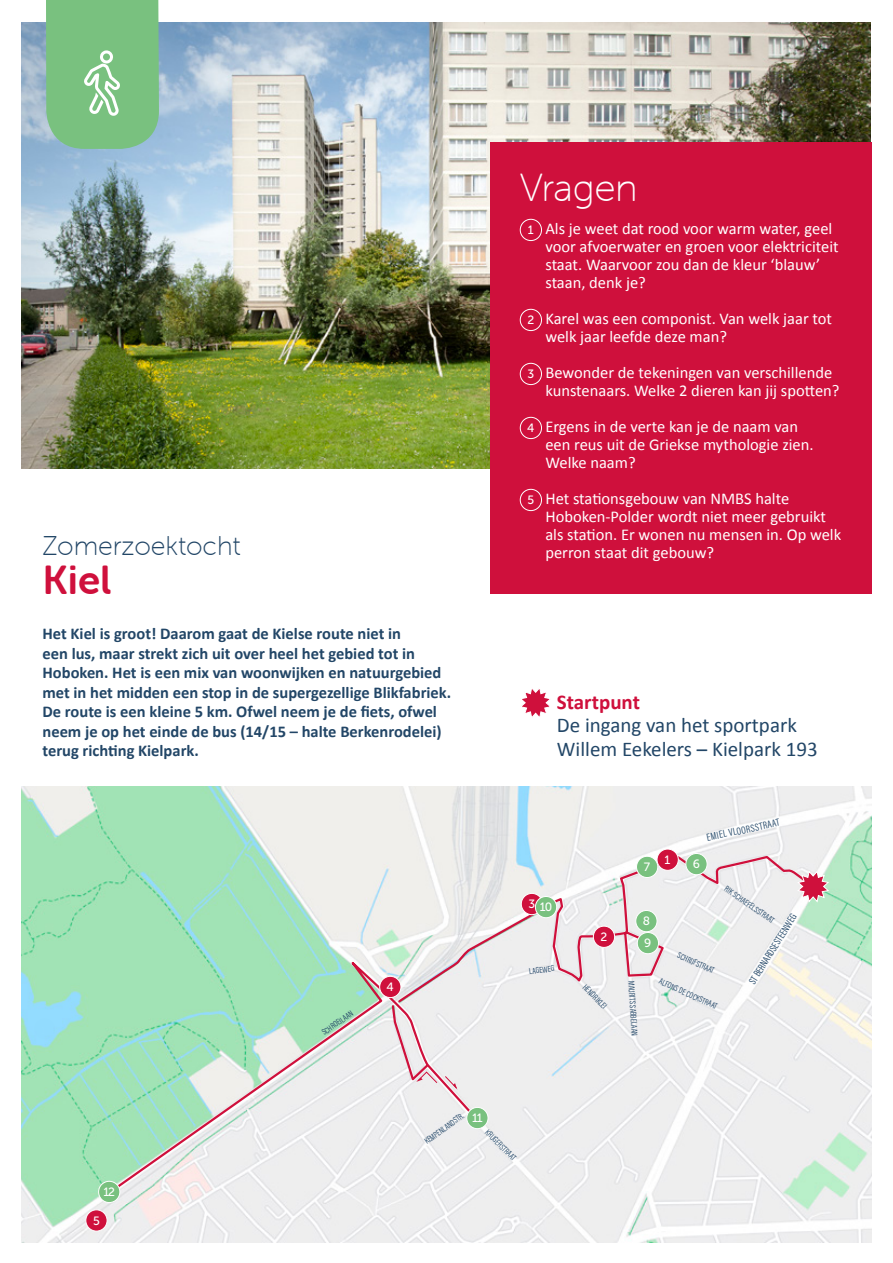
<style>
.page{position:relative;width:893px;height:1263px;background:#fff}
.page>*{position:absolute;margin:0;border:0;box-sizing:border-box;transform-origin:0 0}
.t1{font:40.5px "Museo Sans Rounded 700";color:#cf103c}
.t2{font:39px "Museo Sans Rounded 100";letter-spacing:-.01em;color:#fff}
.t3{font:27px "Museo Sans Rounded 100";color:#224667}
.t4{font:21px/23.4px "Calibri";color:#224667}
.t5{font:700 21px "Calibri";color:#cf103c}
.t6{font:16.5px/18px "Calibri";color:#fff}
.t7{font:700 16.5px/19.5px "Calibri";color:#224667}
.t8{font:12px/22px "Museo Sans 500";color:#fff}
.t9{font:10.5px "Acumin Variable Concept";color:#224667}
.t10{font:8.55px "Acumin Variable Concept";color:#224667}
.s1{font-family:"Museo Sans 500";font-size:12px}
</style>
<div class="page">
<img style="left:21px;top:22px;width:850px;height:446px">
<svg style="left:45px;top:0;width:114px;height:149px;background:#80c388"></svg>
<div style="left:490px;top:142px;width:382px;height:452px;background:#cf103c"></div>
<div style="left:520px;top:219px;width:22px;height:22px;border:1px solid #fff;border-radius:50%"></div>
<div style="left:520px;top:309px;width:22px;height:22px;border:1px solid #fff;border-radius:50%"></div>
<div style="left:520px;top:363px;width:22px;height:22px;border:1px solid #fff;border-radius:50%"></div>
<div style="left:520px;top:417px;width:22px;height:22px;border:1px solid #fff;border-radius:50%"></div>
<div style="left:520px;top:489px;width:22px;height:22px;border:1px solid #fff;border-radius:50%"></div>
<img style="left:21px;top:787px;width:851px;height:455px">
<svg style="left:105px;top:944px;width:374px;height:252px;background:#cae5d4"></svg>
<svg style="left:396px;top:852px;width:418px;height:152px;background:#ebe8e9"></svg>
<svg style="left:390px;top:1004px;width:48px;height:80px;background:#ead4da"></svg>
<svg style="left:796px;top:870px;width:34px;height:33px"></svg>
<div style="left:686px;top:853px;width:21px;height:22px;background:#79c17f;border-radius:50%"></div>
<div style="left:685px;top:853px;width:22px;height:22px;border:1px solid #fff;border-radius:50%"></div>
<div style="left:636px;top:856px;width:22px;height:21px;background:#79c17f;border-radius:50%"></div>
<div style="left:636px;top:856px;width:22px;height:22px;border:1px solid #fff;border-radius:50%"></div>
<div style="left:636px;top:910px;width:21px;height:22px;background:#79c17f;border-radius:50%"></div>
<div style="left:635px;top:910px;width:22px;height:22px;border:1px solid #fff;border-radius:50%"></div>
<div style="left:637px;top:932px;width:21px;height:22px;background:#79c17f;border-radius:50%"></div>
<div style="left:637px;top:932px;width:22px;height:22px;border:1px solid #fff;border-radius:50%"></div>
<div style="left:657px;top:849px;width:21px;height:21px;background:#cf103c;border-radius:50%"></div>
<div style="left:657px;top:849px;width:22px;height:22px;border:1px solid #fff;border-radius:50%"></div>
<div style="left:593px;top:926px;width:22px;height:21px;background:#cf103c;border-radius:50%"></div>
<div style="left:593px;top:926px;width:22px;height:22px;border:1px solid #fff;border-radius:50%"></div>
<div style="left:521px;top:893px;width:22px;height:22px;background:#cf103c;border-radius:50%"></div>
<div style="left:521px;top:893px;width:22px;height:22px;border:1px solid #fff;border-radius:50%"></div>
<div style="left:86px;top:1210px;width:21px;height:21px;background:#cf103c;border-radius:50%"></div>
<div style="left:85px;top:1209px;width:22px;height:22px;border:1px solid #fff;border-radius:50%"></div>
<div style="left:380px;top:976px;width:21px;height:21px;background:#cf103c;border-radius:50%"></div>
<div style="left:379px;top:976px;width:22px;height:22px;border:1px solid #fff;border-radius:50%"></div>
<div style="left:535px;top:896px;width:22px;height:22px;background:#79c17f;border-radius:50%"></div>
<div style="left:535px;top:896px;width:22px;height:22px;border:1px solid #fff;border-radius:50%"></div>
<div style="left:467px;top:1107px;width:21px;height:22px;background:#79c17f;border-radius:50%"></div>
<div style="left:466px;top:1107px;width:22px;height:22px;border:1px solid #fff;border-radius:50%"></div>
<div style="left:99px;top:1181px;width:21px;height:21px;background:#79c17f;border-radius:50%"></div>
<div style="left:98px;top:1181px;width:22px;height:22px;border:1px solid #fff;border-radius:50%"></div>
<svg style="left:444px;top:1075px;width:13px;height:15px"></svg>
<svg style="left:522px;top:689px;width:28px;height:28px"></svg>
<h3 class="t3" style="left:43px;top:531px;width:200px">Zomerzoektocht</h3>
<h1 class="t1" style="left:43px;top:557px;width:71px">Kiel</h1>
<p class="t7" style="left:43px;top:624px;width:410px">Het Kiel is groot! Daarom gaat de Kielse route niet in<br>een lus, maar strekt zich uit over heel het gebied tot in Hoboken. Het is een mix van woonwijken en natuurgebied met in het midden een stop in de supergezellige Blikfabriek.<br>De route is een kleine 5 km. Ofwel neem je de fiets, ofwel neem je op het einde de bus (14/15 – halte Berkenrodelei) terug richting Kielpark.</p>
<p class="t10" style="left:319px;top:1028px;width:38px;rotate:-35deg">SCHROEILAAN</p>
<p class="t8" style="left:387px;top:976px;width:9px">4</p>
<h2 class="t2" style="left:520px;top:167px;width:119px">Vragen</h2>
<p class="t6" style="left:545px;top:220px;width:295px;text-indent:-17px"><span class="s1">1</span> Als je weet dat rood voor warm water, geel voor afvoerwater en groen voor elektriciteit staat. Waarvoor zou dan de kleur ‘blauw’ staan, denk je?</p>
<p class="t6" style="left:545px;top:310px;width:288px;text-indent:-18px"><span class="s1">2</span> Karel was een componist. Van welk jaar tot welk jaar leefde deze man?</p>
<p class="t6" style="left:545px;top:364px;width:296px;text-indent:-18px"><span class="s1">3</span> Bewonder de tekeningen van verschillende kunstenaars. Welke 2 dieren kan jij spotten?</p>
<p class="t6" style="left:545px;top:418px;width:270px;text-indent:-18px"><span class="s1">4</span> Ergens in de verte kan je de naam van een reus uit de Griekse mythologie zien.<br>Welke naam?</p>
<p class="t6" style="left:545px;top:490px;width:297px;text-indent:-18px"><span class="s1">5</span> Het stationsgebouw van NMBS halte Hoboken-Polder wordt niet meer gebruikt als station. Er wonen nu mensen in. Op welk perron staat dit gebouw?</p>
<p class="t5" style="left:557px;top:688px;width:85px">Startpunt</p>
<p class="t4" style="left:557px;top:714px;width:262px">De ingang van het sportpark<br>Willem Eekelers – Kielpark 193</p>
<p class="t9" style="left:705px;top:830px;width:76px;rotate:-12deg">EMIEL VLOORSSTRAAT</p>
<p class="t8" style="left:528px;top:893px;width:8px">3</p>
<p class="t8" style="left:540px;top:896px;width:14px">10</p>
<p class="t10" style="left:528px;top:965px;width:27px;rotate:-8deg">LAGEWEG</p>
<p class="t8" style="left:600px;top:926px;width:8px">2</p>
<p class="t10" style="left:588px;top:981px;width:32px;rotate:45deg">HENDRIKLEI</p>
<p class="t8" style="left:665px;top:849px;width:7px">1</p>
<p class="t8" style="left:644px;top:856px;width:8px">7</p>
<p class="t8" style="left:693px;top:853px;width:9px">6</p>
<p class="t10" style="left:729px;top:883px;width:60px;rotate:34deg">RIK SCHAEFELSSTRAAT</p>
<p class="t9" style="left:745px;top:979px;width:83px;rotate:-58deg">ST BERNARDSESTEENWEG</p>
<p class="t8" style="left:643px;top:910px;width:10px">8<br>9</p>
<p class="t10" style="left:680px;top:949px;width:41px;rotate:24deg">SCHRIJFSTRAAT</p>
<p class="t10" style="left:637px;top:980px;width:57px;rotate:86deg">MAURITS SABBELAAN</p>
<p class="t10" style="left:662px;top:975px;width:64px;rotate:24deg">ALFONS DE COCKSTRAAT</p>
<p class="t8" style="left:103px;top:1181px;width:13px">12</p>
<p class="t8" style="left:93px;top:1209px;width:8px">5</p>
<p class="t10" style="left:422px;top:1137px;width:48px;rotate:-36deg">KEMPENLANDSTR.</p>
<p class="t8" style="left:472px;top:1107px;width:12px">11</p>
<p class="t10" style="left:491px;top:1126px;width:41px;rotate:45deg">KRUGERSTRAAT</p>
</div>
